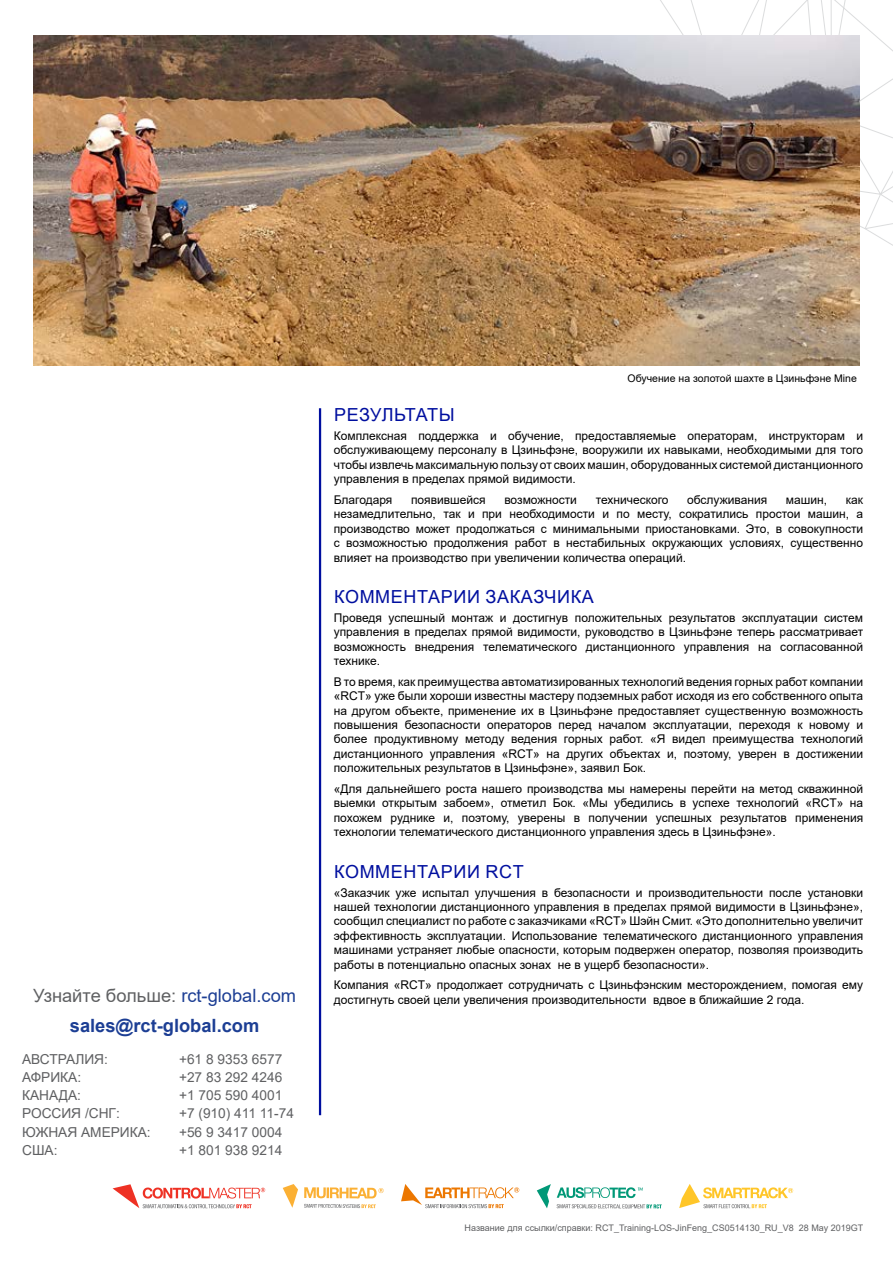
<style>
.page{position:relative;width:893px;height:1263px;background:#fff}
.page>*{position:absolute;margin:0;border:0;box-sizing:border-box;transform-origin:0 0}
.t1{font:18.3px "Arial";color:#5f6062}
.t2{font:700 18.3px "Arial";color:#1c3e94}
.t3{font:18px "Arial";letter-spacing:.035em;color:#000f9f}
.t4{font:18px "Arial";letter-spacing:.015em;color:#000f9f}
.t5{font:13.65px "Arial";color:#5f6062}
.t6{font:12px/14.4px "Arial";color:#000;text-align:justify}
.t7{font:10.5px "Arial";color:#000}
.t8{font:9px "Arial";color:#5f6062}
.s1{color:#1c3e94}
</style>
<div class="page">
<svg style="left:660px;top:0;width:233px;height:339px"></svg>
<svg style="left:679px;top:1184px;width:114px;height:24px"></svg>
<svg style="left:557px;top:1204px;width:105px;height:4px"></svg>
<svg style="left:537px;top:1184px;width:14px;height:24px"></svg>
<svg style="left:557px;top:1187px;width:86px;height:11px"></svg>
<svg style="left:401px;top:1184px;width:118px;height:24px"></svg>
<svg style="left:304px;top:1204px;width:72px;height:4px"></svg>
<svg style="left:283px;top:1184px;width:15px;height:24px"></svg>
<svg style="left:304px;top:1187px;width:80px;height:11px"></svg>
<svg style="left:113px;top:1184px;width:152px;height:24px"></svg>
<img style="left:34px;top:35px;width:825px;height:331px">
<hr style="left:319px;top:408px;width:2px;height:707px;background:#000f9f">
<p class="t7" style="left:628px;top:371px;width:231px">Обучение на золотой шахте в Цзиньфэне Mine</p>
<h2 class="t4" style="left:334px;top:403px;width:122px">РЕЗУЛЬТАТЫ</h2>
<p class="t6" style="left:334px;top:428px;width:531px">Комплексная поддержка и обучение, предоставляемые операторам, инструкторам и обслуживающему персоналу в Цзиньфэне, вооружили их навыками, необходимыми для того чтобы извлечь максимальную пользу от своих машин, оборудованных системой дистанционного управления в пределах прямой видимости.</p>
<p class="t6" style="left:334px;top:492px;width:60px">Благодаря</p>
<p class="t6" style="left:411px;top:492px;width:76px">появившейся</p>
<p class="t6" style="left:504px;top:492px;width:74px">возможности</p>
<p class="t6" style="left:596px;top:492px;width:74px">технического</p>
<p class="t6" style="left:687px;top:492px;width:82px">обслуживания</p>
<p class="t6" style="left:786px;top:492px;width:43px">машин,</p>
<p class="t6" style="left:334px;top:492px;width:531px;text-indent:512px">как незамедлительно, так и при необходимости и по месту, сократились простои машин, а производство может продолжаться с минимальными приостановками. Это, в совокупности с возможностью продолжения работ в нестабильных окружающих условиях, существенно влияет на производство при увеличении количества операций.</p>
<h2 class="t3" style="left:334px;top:584px;width:261px">КОММЕНТАРИИ ЗАКАЗЧИКА</h2>
<p class="t6" style="left:334px;top:610px;width:531px">Проведя успешный монтаж и достигнув положительных результатов эксплуатации систем управления в пределах прямой видимости, руководство в Цзиньфэне теперь рассматривает возможность внедрения телематического дистанционного управления на согласованной технике.</p>
<p class="t6" style="left:334px;top:674px;width:531px">В то время, как преимущества автоматизированных технологий ведения горных работ компании «RCT» уже были хороши известны мастеру подземных работ исходя из его собственного опыта на другом объекте, применение их в Цзиньфэне предоставляет существенную возможность повышения безопасности операторов перед началом эксплуатации, переходя к новому и более продуктивному методу ведения горных работ. «Я видел преимущества технологий дистанционного управления «RCT» на других объектах и, поэтому, уверен в достижении положительных результатов в Цзиньфэне», заявил Бок.</p>
<p class="t6" style="left:334px;top:781px;width:531px">«Для дальнейшего роста нашего производства мы намерены перейти на метод скважинной выемки открытым забоем», отметил Бок. «Мы убедились в успехе технологий «RCT» на похожем руднике и, поэтому, уверены в получении успешных результатов применения технологии телематического дистанционного управления здесь в Цзиньфэне».</p>
<h2 class="t3" style="left:334px;top:859px;width:191px">КОММЕНТАРИИ RCT</h2>
<p class="t6" style="left:334px;top:885px;width:531px">«Заказчик уже испытал улучшения в безопасности и производительности после установки нашей технологии дистанционного управления в пределах прямой видимости в Цзиньфэне», сообщил специалист по работе с заказчиками «RCT» Шэйн Смит. «Это дополнительно увеличит эффективность эксплуатации. Использование телематического дистанционного управления машинами устраняет любые опасности, которым подвержен оператор, позволяя производить работы в потенциально опасных зонах не в ущерб безопасности».</p>
<p class="t6" style="left:334px;top:978px;width:531px">Компания «RCT» продолжает сотрудничать с Цзиньфэнским месторождением, помогая ему</p>
<h1 class="t1" style="left:33px;top:983px;width:264px">Узнайте больше: <span class="s1">rct-global.com</span></h1>
<p class="t6" style="left:334px;top:992px;width:472px">достигнуть своей цели увеличения производительности вдвое в ближайшие 2 года.</p>
<h1 class="t2" style="left:70px;top:1013px;width:191px">sales@rct-global.com</h1>
<p class="t5" style="left:22px;top:1049px;width:87px">АВСТРАЛИЯ:</p>
<p class="t5" style="left:179px;top:1049px;width:105px">+61 8 9353 6577</p>
<p class="t5" style="left:22px;top:1067px;width:61px">АФРИКА:</p>
<p class="t5" style="left:179px;top:1067px;width:105px">+27 83 292 4246</p>
<p class="t5" style="left:22px;top:1086px;width:60px">КАНАДА:</p>
<p class="t5" style="left:179px;top:1086px;width:105px">+1 705 590 4001</p>
<p class="t5" style="left:22px;top:1104px;width:99px">РОССИЯ /СНГ:</p>
<p class="t5" style="left:179px;top:1104px;width:116px">+7 (910) 411 11-74</p>
<p class="t5" style="left:22px;top:1122px;width:130px">ЮЖНАЯ АМЕРИКА:</p>
<p class="t5" style="left:179px;top:1122px;width:105px">+56 9 3417 0004</p>
<p class="t5" style="left:22px;top:1141px;width:37px">США:</p>
<p class="t5" style="left:179px;top:1141px;width:105px">+1 801 938 9214</p>
<p class="t8" style="left:465px;top:1221px;width:400px">Название для ссылки/справки: RCT_Training-LOS-JinFeng_CS0514130_RU_V8 28 May 2019GT</p>
</div>
